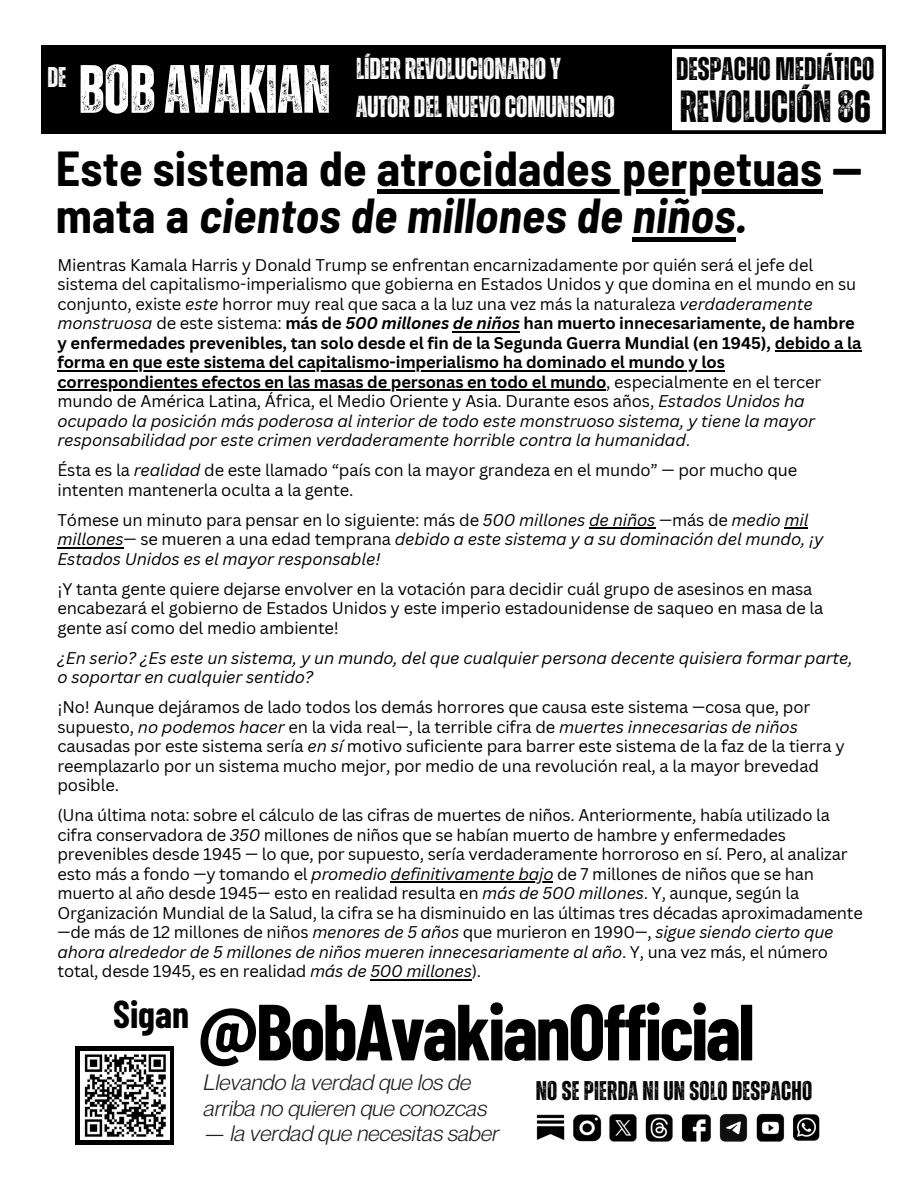
<style>
.page{position:relative;width:918px;height:1188px;background:#fff}
.page>*{position:absolute;margin:0;border:0;box-sizing:border-box;transform-origin:0 0}
.t1{font:700 79.5px "Barlow Condensed";letter-spacing:-.035em;color:#000}
.t2{font:700 68.25px "Zuume Rough";letter-spacing:-.005em;color:#fff}
.t3{font:700 semi-condensed 48px "Barlow";letter-spacing:.005em;color:#000}
.t4{font:italic 700 semi-condensed 48px "Barlow";letter-spacing:.005em;color:#000}
.t5{font:700 45px "Zuume Rough";letter-spacing:-.005em;color:#000}
.t6{font:700 37.95px "Barlow Condensed";color:#000}
.t7{font:700 32.7px "Zuume Rough";color:#000}
.t8{font:700 30.3px "Zuume Rough";letter-spacing:-.005em;color:#fff}
.t9{font:700 28.5px "Zuume Rough";color:#fff}
.t10{font:700 27px "Zuume Rough";letter-spacing:.01em;color:#000}
.t11{font:italic 21.75px/25.8px "Neue Montreal";letter-spacing:.005em;color:#231f20}
.t12{font:16.5px/19.5px "Canva Sans";letter-spacing:-.01em;color:#000}
.t13{font:italic 16.5px/19.5px "Canva Sans";letter-spacing:-.01em;color:#000}
.t14{font:700 16.5px "Canva Sans";letter-spacing:-.01em;color:#000}
.s1{font-style:normal}
.s2{font-style:italic}
.s3{font-weight:700}
.s4{font-weight:700;font-style:italic}
.s5{font-weight:700;font-style:normal}
</style>
<div class="page">
<svg style="left:671px;top:46px;width:214px;height:87px"></svg>
<div style="left:41px;top:46px;width:630px;height:88px;background:#000"></div>
<hr style="left:377px;top:190px;width:445px;height:4px;background:#000">
<hr style="left:633px;top:237px;width:103px;height:4px;background:#000">
<hr style="left:453px;top:331px;width:67px;height:1px;background:#000">
<hr style="left:775px;top:350px;width:86px;height:2px;background:#000">
<hr style="left:58px;top:370px;width:667px;height:1px;background:#000">
<hr style="left:58px;top:389px;width:548px;height:2px;background:#000">
<hr style="left:589px;top:527px;width:66px;height:2px;background:#000">
<hr style="left:785px;top:527px;width:23px;height:2px;background:#000">
<hr style="left:58px;top:547px;width:66px;height:1px;background:#000">
<hr style="left:391px;top:881px;width:162px;height:2px;background:#000">
<hr style="left:370px;top:979px;width:102px;height:1px;background:#000">
<div style="left:76px;top:1047px;width:98px;height:98px;background:#000"></div>
<img style="left:80px;top:1052px;width:89px;height:88px">
<img style="left:536px;top:1113px;width:284px;height:29px">
<h5 class="t9" style="left:47px;top:64px;width:20px">DE</h5>
<h2 class="t2" style="left:79px;top:58px;width:254px">BOBAVAKIAN</h2>
<p class="t8" style="left:356px;top:55px;width:207px">LÍDERREVOLUCIONARIOY</p>
<p class="t8" style="left:356px;top:92px;width:260px">AUTORDEL NUEVOCOMUNISMO</p>
<h6 class="t7" style="left:676px;top:54px;width:200px">DESPACHOMEDIÁTICO</h6>
<h6 class="t5" style="left:680px;top:86px;width:193px">REVOLUCIÓN 86</h6>
<h3 class="t3" style="left:56px;top:138px;width:808px">Este sistema de atrocidades perpetuas —</h3>
<p class="t4" style="left:56px;top:185px;width:693px"><span class="s1">mata a</span> cientos de millones de niños.</p>
<p class="t12" style="left:58px;top:255px;width:805px">Mientras Kamala Harris y Donald Trump se enfrentan encarnizadamente por quién será el jefe del sistema del capitalismo-imperialismo que gobierna en Estados Unidos y que domina en el mundo en su conjunto, existe <span class="s2">este</span> horror muy real que saca a la luz una vez más la naturaleza <span class="s2">verdaderamente monstruosa</span> de este sistema: <span class="s3">más de</span> <span class="s4">500 millones de niños</span> <span class="s3">han muerto innecesariamente, de hambre y enfermedades prevenibles, tan solo desde el fin de la Segunda Guerra Mundial (en 1945), debido a la</span></p>
<p class="t14" style="left:58px;top:351px;width:669px">forma en que este sistema del capitalismo-imperialismo ha dominado el mundo y los</p>
<p class="t13" style="left:58px;top:372px;width:765px"><span class="s5">correspondientes efectos en las masas de personas en todo el mundo</span><span class="s1">, especialmente en el tercer mundo de América Latina, África, el Medio Oriente y Asia. Durante esos años,</span> Estados Unidos ha ocupado la posición más poderosa al interior de todo este monstruoso sistema, y tiene la mayor responsabilidad por este crimen verdaderamente horrible contra la humanidad<span class="s1">.</span></p>
<p class="t12" style="left:58px;top:460px;width:741px">Ésta es la <span class="s2">realidad</span> de este llamado “país con la mayor grandeza en el mundo” — por mucho que intenten mantenerla oculta a la gente.</p>
<p class="t13" style="left:58px;top:510px;width:767px"><span class="s1">Tómese un minuto para pensar en lo siguiente: más de</span> 500 millones de niños <span class="s1">—más de</span> medio mil millones<span class="s1">— se mueren a una edad temprana</span> debido a este sistema y a su dominación del mundo, ¡y<br>Estados Unidos es el mayor responsable!</p>
<p class="t12" style="left:58px;top:579px;width:767px">¡Y tanta gente quiere dejarse envolver en la votación para decidir cuál grupo de asesinos en masa encabezará el gobierno de Estados Unidos y este imperio estadounidense de saqueo en masa de la gente así como del medio ambiente!</p>
<p class="t13" style="left:58px;top:648px;width:797px">¿En serio? ¿Es este un sistema, y un mundo, del que cualquier persona decente quisiera formar parte, o soportar en cualquier sentido?</p>
<p class="t12" style="left:58px;top:697px;width:789px">¡No! Aunque dejáramos de lado todos los demás horrores que causa este sistema —cosa que, por supuesto, <span class="s2">no podemos hacer</span> en la vida real—, la terrible cifra de <span class="s2">muertes innecesarias de niños </span>causadas por este sistema sería <span class="s2">en sí</span> motivo suficiente para barrer este sistema de la faz de la tierra y reemplazarlo por un sistema mucho mejor, por medio de una revolución real, a la mayor brevedad posible.</p>
<h1 class="t12" style="left:58px;top:805px;width:791px">(Una última nota: sobre el cálculo de las cifras de muertes de niños. Anteriormente, había utilizado la cifra conservadora de <span class="s2">350</span> millones de niños que se habían muerto de hambre y enfermedades prevenibles desde 1945 — lo que, por supuesto, sería verdaderamente horroroso en sí. Pero, al analizar esto más a fondo —y tomando el <span class="s2">promedio definitivamente bajo</span> de 7 millones de niños que se han</h1>
<h4 class="t12" style="left:58px;top:883px;width:807px">muerto al año desde 1945— esto en realidad resulta en <span class="s2">más de 500 millones</span>. Y, aunque, según la Organización Mundial de la Salud, la cifra se ha disminuido en las últimas tres décadas aproximadamente —de más de 12 millones de niños <span class="s2">menores de 5 años</span> que murieron en 1990—, <span class="s2">sigue siendo cierto que ahora alrededor de 5 millones de niños mueren innecesariamente al año</span>. Y, una vez más, el número total, desde 1945, es en realidad <span class="s2">más de 500 millones</span>).</h4>
<p class="t1" style="left:198px;top:981px;width:558px">@BobAvakianOfficial</p>
<p class="t6" style="left:113px;top:990px;width:77px">Sigan</p>
<h3 class="t11" style="left:204px;top:1069px;width:285px">Llevando la verdad que los de arriba no quieren que conozcas</h3>
<h3 class="t11" style="left:204px;top:1120px;width:297px">— la verdad que necesitas saber</h3>
<p class="t10" style="left:536px;top:1078px;width:278px">NOSEPIERDA NIUN SOLODESPACHO</p>
</div>
